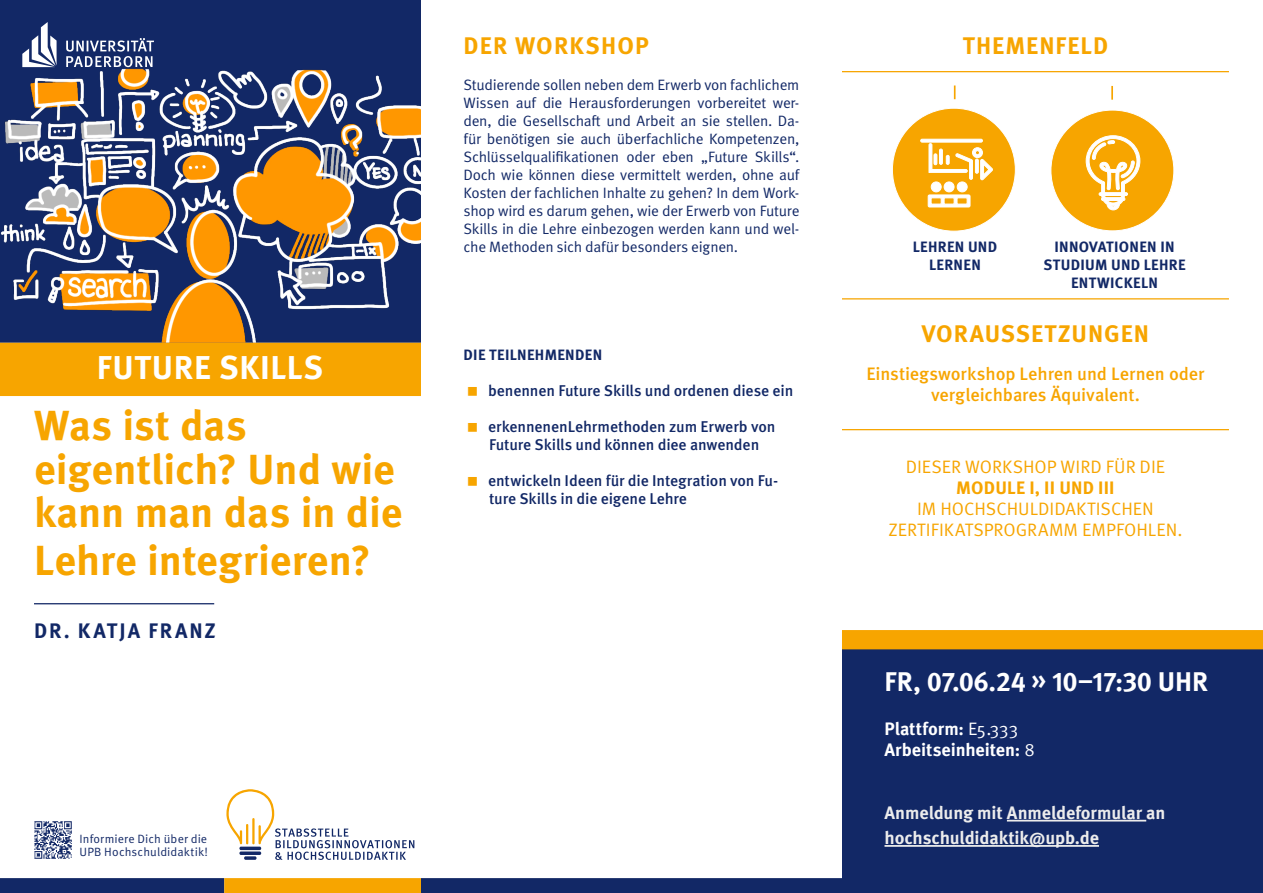
<style>
.page{position:relative;width:1263px;height:893px;background:#fff}
.page>*{position:absolute;margin:0;border:0;box-sizing:border-box;transform-origin:0 0}
.t1{font:700 42px/43.5px "Meta OT";color:#f7a500}
.t2{font:700 33px "Meta OT";letter-spacing:.02em;color:#fff}
.t3{font:700 27px "Meta OT";letter-spacing:-.015em;color:#fff}
.t4{font:700 24px "Meta OT";letter-spacing:.045em;color:#f7a500}
.t5{font:700 21px "Meta OT";letter-spacing:.1em;color:#122866}
.t6{font:18px/21px "Meta OT";color:#f7a500;text-align:center}
.t7{font:500 18px/21px "Meta OT";letter-spacing:-.005em;color:#f7a500;text-align:center}
.t8{font:700 18px/25.2px "Meta OT";letter-spacing:-.01em;color:#ececec}
.t9{font:700 18px/21px "Meta OT";color:#fff}
.t10{font:700 18px "Meta OT";letter-spacing:.01em;color:#f7a500}
.t11{font:500 15.6px/18px "Meta OT";letter-spacing:-.01em;color:#122866}
.t12{font:15px/18px "Meta OT";letter-spacing:-.02em;color:#122866;text-align:justify}
.t13{font:700 15px/18px "Meta OT";letter-spacing:.02em;color:#122866;text-align:center}
.t14{font:12px/13.5px "Meta OT";letter-spacing:.01em;color:#122866}
.s1{font-weight:400}
</style>
<div class="page">
<div style="left:0;top:0;width:421px;height:30px;background:#122866"></div>
<img style="left:0;top:30px;width:421px;height:313px">
<div style="left:0;top:343px;width:421px;height:53px;background:#f7a500"></div>
<hr style="left:34px;top:603px;width:180px;height:1px;background:#122866">
<svg style="left:0;top:878px;width:842px;height:15px;background:#48464f"></svg>
<svg style="left:22px;top:22px;width:132px;height:45px"></svg>
<img style="left:34px;top:821px;width:38px;height:38px">
<svg style="left:226px;top:789px;width:188px;height:71px"></svg>
<hr style="left:842px;top:71px;width:387px;height:1px;background:#f7a500">
<svg style="left:954px;top:85px;width:1px;height:14px"></svg>
<div style="left:842px;top:649px;width:421px;height:244px;background:#122866"></div>
<hr style="left:1007px;top:820px;width:139px;height:1px;background:#ececec">
<hr style="left:884px;top:845px;width:215px;height:2px;background:#ececec">
<div style="left:842px;top:630px;width:421px;height:19px;background:#f7a500"></div>
<hr style="left:842px;top:298px;width:387px;height:1px;background:#f7a500">
<hr style="left:842px;top:429px;width:387px;height:1px;background:#f7a500">
<svg style="left:892px;top:108px;width:124px;height:124px"></svg>
<svg style="left:1111px;top:86px;width:2px;height:14px"></svg>
<svg style="left:1051px;top:110px;width:123px;height:121px"></svg>
<h2 class="t2" style="left:97px;top:347px;width:228px">FUTURE SKILLS</h2>
<h1 class="t1" style="left:34px;top:404px;width:370px">Was ist das eigentlich? Und wie kann man das in die</h1>
<h1 class="t1" style="left:34px;top:540px;width:338px">Lehre integrieren?</h1>
<h3 class="t5" style="left:34px;top:618px;width:183px">DR. KATJA FRANZ</h3>
<h3 class="t4" style="left:464px;top:30px;width:187px">DER WORKSHOP</h3>
<p class="t12" style="left:463px;top:76px;width:337px">Studierende sollen neben dem Erwerb von fachlichem Wissen auf die Herausforderungen vorbereitet wer&shy;den, die Gesellschaft und Arbeit an sie stellen. Da&shy;für benötigen sie auch überfachliche Kompetenzen, Schlüsselqualifikationen oder eben „Future Skills“.<br>Doch wie können diese vermittelt werden, ohne auf Kosten der fachlichen Inhalte zu gehen? In dem Work&shy;shop wird es darum gehen, wie der Erwerb von Future Skills in die Lehre einbezogen werden kann und wel&shy;che Methoden sich dafür besonders eignen.</p>
<p class="t13" style="left:464px;top:346px;width:140px">DIE TEILNEHMENDEN</p>
<p class="t11" style="left:488px;top:382px;width:307px">benennen Future Skills und ordenen diese ein</p>
<p class="t11" style="left:488px;top:418px;width:289px">erkennenenLehrmethoden zum Erwerb von<br>Future Skills und können diee anwenden</p>
<p class="t11" style="left:488px;top:472px;width:292px">entwickeln Ideen für die Integration von Fu&shy;ture Skills in die eigene Lehre</p>
<p class="t14" style="left:80px;top:832px;width:130px">Informiere Dich über die<br>UPB Hochschuldidaktik!</p>
<h3 class="t4" style="left:963px;top:30px;width:147px">THEMENFELD</h3>
<p class="t13" style="left:913px;top:238px;width:86px">LEHREN UND<br>LERNEN</p>
<p class="t13" style="left:1043px;top:238px;width:144px">INNOVATIONEN IN<br>STUDIUM UND LEHRE<br>ENTWICKELN</p>
<h3 class="t4" style="left:922px;top:318px;width:229px">VORAUSSETZUNGEN</h3>
<p class="t7" style="left:866px;top:364px;width:340px">Einstiegsworkshop Lehren und Lernen oder vergleichbares Äquivalent.</p>
<p class="t6" style="left:906px;top:456px;width:261px">DIESER WORKSHOP WIRD FÜR DIE</p>
<p class="t10" style="left:956px;top:476px;width:160px">MODULE I, II UND III</p>
<p class="t6" style="left:888px;top:498px;width:295px">IM HOCHSCHULDIDAKTISCHEN<br>ZERTIFIKATSPROGRAMM EMPFOHLEN.</p>
<h3 class="t3" style="left:885px;top:665px;width:325px">FR, 07.06.24 » 10–17:30 UHR</h3>
<p class="t9" style="left:884px;top:718px;width:152px">Plattform: <span class="s1">E5.333<br></span>Arbeitseinheiten: <span class="s1">8</span></p>
<p class="t8" style="left:884px;top:800px;width:282px">Anmeldung mit Anmeldeformular an hochschuldidaktik@upb.de</p>
</div>
